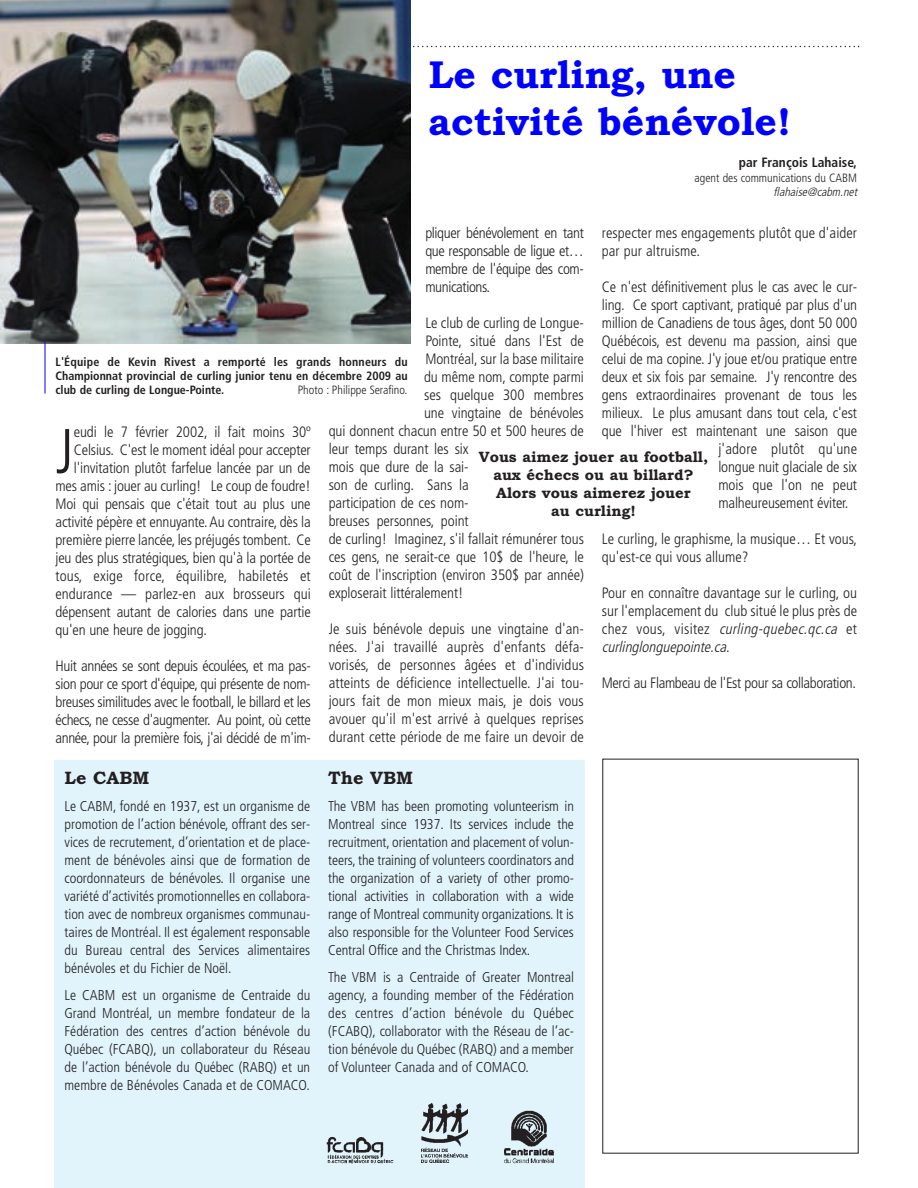
<style>
.page{position:relative;width:918px;height:1188px;background:#fff}
.page>*{position:absolute;margin:0;border:0;box-sizing:border-box;transform-origin:0 0}
.t1{font:300 condensed 63px "Frutiger";color:#231f20}
.t2{font:700 39px/46.8px "Bookman Old Style";color:#00f}
.t3{font:700 18px "Bookman Old Style";color:#231f20}
.t4{font:300 condensed 15px/18px "Frutiger";letter-spacing:-.01em;color:#231f20;text-align:justify}
.t5{font:700 15px/18px "Bookman Old Style";color:#231f20;text-align:center}
.t6{font:300 condensed 15px "Frutiger";letter-spacing:.01em;color:#231f20}
.t7{font:300 condensed 14.25px/18px "Frutiger";color:#231f20;text-align:justify}
.t8{font:700 condensed 13.5px "Frutiger";color:#231f20}
.t9{font:700 condensed 12px/14.4px "Frutiger";color:#231f20;text-align:justify}
.t10{font:300 condensed 12px "Frutiger";color:#231f20}
.t11{font:italic 300 condensed 12px "Frutiger";color:#231f20}
.s1{font-style:italic}
</style>
<div class="page">
<svg style="left:410px;top:46px;width:449px;height:1px"></svg>
<img style="left:0;top:0;width:410px;height:344px">
<hr style="left:45px;top:342px;width:1px;height:52px;background:#00f">
<div style="left:54px;top:761px;width:530px;height:427px;background:#e1f4fc"></div>
<img style="left:504px;top:1110px;width:50px;height:54px">
<img style="left:326px;top:1137px;width:68px;height:27px">
<img style="left:421px;top:1104px;width:46px;height:59px">
<h2 class="t2" style="left:429px;top:51px;width:364px">Le curling, une activité bénévole!</h2>
<p class="t8" style="left:739px;top:157px;width:120px">par François Lahaise,</p>
<p class="t10" style="left:695px;top:173px;width:164px">agent des communications du CABM</p>
<p class="t11" style="left:774px;top:187px;width:88px">flahaise@cabm.net</p>
<p class="t4" style="left:425px;top:225px;width:160px">pliquer bénévolement en tant que responsable de ligue et… membre de l'équipe des com&shy;munications.</p>
<p class="t4" style="left:425px;top:315px;width:160px">Le club de curling de Longue-</p>
<p class="t4" style="left:425px;top:333px;width:160px">Pointe, situé dans l'Est de</p>
<p class="t4" style="left:425px;top:351px;width:160px">Montréal, sur la base militaire</p>
<p class="t4" style="left:424px;top:369px;width:161px">du même nom, compte parmi</p>
<p class="t4" style="left:424px;top:387px;width:161px">ses quelque 300 membres</p>
<p class="t4" style="left:424px;top:405px;width:161px">une vingtaine de bénévoles</p>
<p class="t4" style="left:329px;top:423px;width:257px">qui donnent chacun entre 50 et 500 heures de</p>
<p class="t4" style="left:329px;top:441px;width:142px">leur temps durant les six</p>
<p class="t4" style="left:329px;top:459px;width:142px">mois que dure de la sai-</p>
<p class="t4" style="left:329px;top:477px;width:142px">son de curling. Sans la</p>
<p class="t4" style="left:329px;top:495px;width:142px">participation de ces nom-</p>
<p class="t4" style="left:329px;top:513px;width:142px">breuses personnes, point</p>
<p class="t4" style="left:329px;top:531px;width:257px">de curling! Imaginez, s'il fallait rémunérer tous</p>
<p class="t4" style="left:329px;top:549px;width:257px">ces gens, ne serait-ce que 10$ de l'heure, le</p>
<p class="t4" style="left:329px;top:567px;width:257px">coût de l'inscription (environ 350$ par année)</p>
<p class="t4" style="left:329px;top:585px;width:136px">exploserait littéralement!</p>
<p class="t4" style="left:329px;top:621px;width:257px">Je suis bénévole depuis une vingtaine d'an&shy;nées. J'ai travaillé auprès d'enfants défa&shy;vorisés, de personnes âgées et d'individus atteints de déficience intellectuelle. J'ai tou&shy;jours fait de mon mieux mais, je dois vous avouer qu'il m'est arrivé à quelques reprises durant cette période de me faire un devoir de</p>
<p class="t4" style="left:602px;top:225px;width:257px">respecter mes engagements plutôt que d'aider par pur altruisme.</p>
<p class="t4" style="left:602px;top:279px;width:257px">Ce n'est définitivement plus le cas avec le cur-</p>
<p class="t4" style="left:602px;top:297px;width:257px">ling. Ce sport captivant, pratiqué par plus d'un</p>
<p class="t4" style="left:602px;top:315px;width:257px">million de Canadiens de tous âges, dont 50 000</p>
<p class="t4" style="left:602px;top:333px;width:257px">Québécois, est devenu ma passion, ainsi que</p>
<p class="t4" style="left:602px;top:351px;width:257px">celui de ma copine. J'y joue et/ou pratique entre</p>
<p class="t4" style="left:602px;top:369px;width:257px">deux et six fois par semaine. J'y rencontre des</p>
<p class="t4" style="left:602px;top:387px;width:257px">gens extraordinaires provenant de tous les</p>
<p class="t4" style="left:602px;top:405px;width:257px">milieux. Le plus amusant dans tout cela, c'est</p>
<p class="t4" style="left:602px;top:423px;width:257px">que l'hiver est maintenant une saison que</p>
<p class="t6" style="left:718px;top:443px;width:140px">j'adore plutôt qu'une</p>
<p class="t4" style="left:718px;top:459px;width:140px">longue nuit glaciale de six</p>
<p class="t4" style="left:718px;top:477px;width:140px">mois que l'on ne peut</p>
<p class="t4" style="left:718px;top:495px;width:132px">malheureusement éviter.</p>
<p class="t4" style="left:602px;top:531px;width:257px">Le curling, le graphisme, la musique… Et vous, qu'est-ce qui vous allume?</p>
<p class="t4" style="left:602px;top:585px;width:257px">Pour en connaître davantage sur le curling, ou sur l'emplacement du club situé le plus près de c h ez vo u s, vi s i tez <span class="s1">curling-quebec.qc.ca</span> et <span class="s1">curlinglonguepointe.ca</span>.</p>
<p class="t4" style="left:602px;top:675px;width:256px">Merci au Flambeau de l'Est pour sa collaboration.</p>
<p class="t9" style="left:56px;top:355px;width:354px">L'Équipe de Kevin Rivest a remporté les grands honneurs du Championnat provincial de curling junior tenu en décembre 2009 au club de curling de Longue-Pointe.</p>
<p class="t10" style="left:298px;top:385px;width:111px">Photo : Philippe Serafino.</p>
<h1 class="t1" style="left:56px;top:426px;width:20px">J</h1>
<p class="t4" style="left:74px;top:424px;width:238px">eudi le 7 février 2002, il fait moins 30º</p>
<p class="t4" style="left:74px;top:442px;width:238px">Celsius. C'est le moment idéal pour accepter</p>
<p class="t4" style="left:74px;top:460px;width:238px">l'invitation plutôt farfelue lancée par un de</p>
<p class="t4" style="left:56px;top:478px;width:257px">mes amis : jouer au curling! Le coup de foudre!</p>
<p class="t4" style="left:56px;top:496px;width:257px">Moi qui pensais que c'était tout au plus une</p>
<p class="t4" style="left:56px;top:514px;width:257px">activité pépère et ennuyante.Au contraire, dès la</p>
<p class="t4" style="left:56px;top:532px;width:257px">première pierre lancée, les préjugés tombent. Ce</p>
<p class="t4" style="left:56px;top:550px;width:257px">jeu des plus stratégiques, bien qu'à la portée de</p>
<p class="t6" style="left:56px;top:570px;width:257px">tous, exige force, équilibre, habiletés et</p>
<p class="t4" style="left:56px;top:586px;width:257px">endurance — parlez-en aux brosseurs qui</p>
<p class="t4" style="left:56px;top:604px;width:257px">dépensent autant de calories dans une partie</p>
<p class="t4" style="left:56px;top:622px;width:153px">qu'en une heure de jogging.</p>
<p class="t4" style="left:56px;top:658px;width:257px">Huit années se sont depuis écoulées, et ma pas&shy;sion pour ce sport d'équipe, qui présente de nom&shy;breuses similitudes avec le football, le billard et les échecs, ne cesse d'augmenter. Au point, où cette année, pour la première fois, j'ai décidé de m'im-</p>
<p class="t5" style="left:479px;top:448px;width:231px">Vous aimez jouer au football, aux échecs ou au billard?<br>Alors vous aimerez jouer<br>au curling!</p>
<p class="t3" style="left:64px;top:767px;width:86px">Le CABM</p>
<p class="t7" style="left:64px;top:798px;width:247px">Le CABM, fondé en 1937, est un organisme de promotion de l’action bénévole, offrant des ser&shy;vices de recrutement, d’orientation et de place&shy;ment de bénévoles ainsi que de formation de coordonnateurs de bénévoles. Il organise une variété d’activités promotionnelles en collabora&shy;tion avec de nombreux organismes communau&shy;taires de Montréal. Il est également responsable du Bureau central des Services alimentaires bénévoles et du Fichier de Noël.</p>
<p class="t7" style="left:64px;top:987px;width:247px">Le CABM est un organisme de Centraide du Grand Montréal, un membre fondateur de la Fédération des centres d’action bénévole du Québec (FCABQ), un collaborateur du Réseau de l’action bénévole du Québec (RABQ) et un membre de Bénévoles Canada et de COMACO.</p>
<p class="t3" style="left:328px;top:767px;width:86px">The VBM</p>
<p class="t7" style="left:328px;top:798px;width:247px">The VBM has been promoting volunteerism in Montreal since 1937. Its services include the recruitment, orientation and placement of volun&shy;teers, the training of volunteers coordinators and the organization of a variety of other promo&shy;tional activities in collaboration with a wide range of Montreal community organizations. It is also responsible for the Volunteer Food Services Central Office and the Christmas Index.</p>
<p class="t7" style="left:328px;top:969px;width:247px">The VBM is a Centraide of Greater Montreal agency, a founding member of the Fédération des centres d’action bénévole du Québec (FCABQ), collaborator with the Réseau de l’ac&shy;tion bénévole du Québec (RABQ) and a member of Volunteer Canada and of COMACO.</p>
</div>
